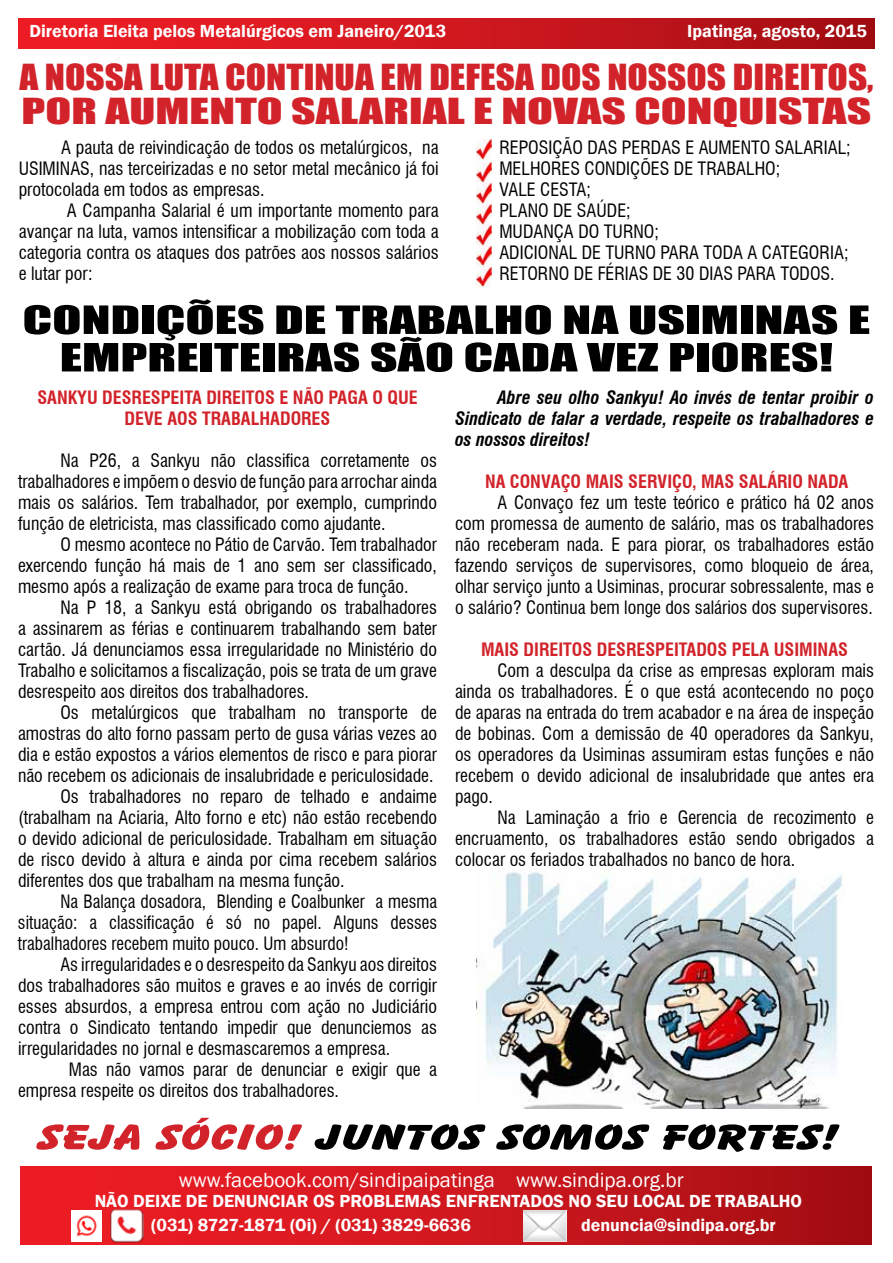
<style>
.page{position:relative;width:893px;height:1263px;background:#fff}
.page>*{position:absolute;margin:0;border:0;box-sizing:border-box;transform-origin:0 0}
.t1{font:36px/37.5px "Impact";color:#000;text-align:center;scale:1.49 1}
.t2{font:800 36px "Balloon BT";color:#000;scale:1.49 1}
.t3{font:33px "Impact";color:#d2232a;scale:1.13 1}
.t4{font:33px "Impact";color:#d2232a;scale:1.44 1}
.t5{font:21px "Franklin Gothic";color:#fff}
.t6{font:condensed 18px/21px "Swiss 721 BT";color:#000;text-align:justify}
.t7{font:600 18px/24.3px "Franklin Gothic";color:#fff}
.t8{font:700 condensed 18px "Swiss 721 BT";color:#d2232a}
.t9{font:condensed 18px "Swiss 721 BT";color:#000;scale:.96 1}
.t10{font:italic 700 condensed 18px/21px "Swiss 721 BT";color:#000;text-align:justify}
.s1{color:#d2232a}
</style>
<div class="page">
<div style="left:18px;top:18px;width:857px;height:31px;background:linear-gradient(to right,#f51f27,#a60f14)"></div>
<div style="left:21px;top:1166px;width:850px;height:78px;background:linear-gradient(to right,#f51f27,#a61015)"></div>
<img style="left:523px;top:1211px;width:43px;height:30px">
<img style="left:109px;top:1208px;width:34px;height:34px">
<img style="left:71px;top:1210px;width:31px;height:31px">
<img style="left:476px;top:871px;width:366px;height:237px">
<img style="left:476px;top:140px;width:15px;height:21px">
<img style="left:476px;top:163px;width:15px;height:125px">
<p class="t7" style="left:30px;top:19px;width:418px">Diretoria Eleita pelos Metalúrgicos em Janeiro/2013</p>
<p class="t7" style="left:687px;top:19px;width:181px">Ipatinga, agosto, 2015</p>
<h2 class="t3" style="left:19px;top:51px;width:41px">A NOSSA</h2>
<h2 class="t3" style="left:149px;top:51px;width:17px">LUTA</h2>
<h2 class="t3" style="left:225px;top:51px;width:18px">CONTINUA</h2>
<h2 class="t3" style="left:380px;top:51px;width:105px">EM DEFESA</h2>
<h2 class="t3" style="left:541px;top:51px;width:19px">DOS</h2>
<h2 class="t3" style="left:607px;top:51px;width:127px">NOSSOS DIREITOS</h2>
<h2 class="t3" style="left:867px;top:51px;width:7px">,</h2>
<h2 class="t4" style="left:22px;top:86px;width:18px">POR</h2>
<h2 class="t4" style="left:105px;top:86px;width:19px">AUMENTO</h2>
<h2 class="t4" style="left:291px;top:86px;width:16px">SALARIAL</h2>
<h2 class="t4" style="left:473px;top:86px;width:38px">ENOVAS</h2>
<h2 class="t4" style="left:634px;top:86px;width:18px">CONQUISTAS</h2>
<p class="t6" style="left:61px;top:136px;width:379px">A pauta de reivindicação de todos os metalúrgicos, na</p>
<p class="t6" style="left:19px;top:157px;width:20px">Usiminas</p>
<p class="t6" style="left:19px;top:157px;width:422px;text-indent:71px">, nas terceirizadas e no setor metal mecânico já foi protocolada em todos as empresas.</p>
<p class="t6" style="left:19px;top:199px;width:422px;text-indent:48px">A Campanha Salarial é um importante momento para avançar na luta, vamos intensificar a mobilização com toda a categoria contra os ataques dos patrões aos nossos salários e lutar por:</p>
<p class="t6" style="left:499px;top:137px;width:353px;text-align:left">REPOSIÇÃO DAS PERDAS E AUMENTO SALARIAL;<br>MELHORES CONDIÇÕES DE TRABALHO;<br>VALE CESTA;<br>PLANO DE SAÚDE;<br>Mudança</p>
<p class="t6" style="left:578px;top:221px;width:37px">do turno</p>
<p class="t6" style="left:654px;top:221px;width:6px">;</p>
<p class="t6" style="left:499px;top:242px;width:20px">Adicional</p>
<p class="t6" style="left:582px;top:242px;width:35px">de turno</p>
<p class="t6" style="left:661px;top:242px;width:11px">para</p>
<p class="t6" style="left:703px;top:242px;width:11px">toda</p>
<p class="t6" style="left:748px;top:242px;width:25px">a categoria</p>
<p class="t6" style="left:844px;top:242px;width:6px">;</p>
<p class="t6" style="left:499px;top:263px;width:22px">Retorno</p>
<p class="t6" style="left:574px;top:263px;width:50px">de férias</p>
<p class="t6" style="left:653px;top:263px;width:56px">de 30 dias</p>
<p class="t6" style="left:737px;top:263px;width:11px">para</p>
<p class="t6" style="left:780px;top:263px;width:11px">todos</p>
<p class="t6" style="left:830px;top:263px;width:6px">.</p>
<h1 class="t1" style="left:23px;top:300px;width:570px">CONDIÇÕES DE TRABALHO NA USIMINAS E<br>EMPREITEIRAS SÃO CADA VEZ PIORES!</h1>
<p class="t8" style="left:37px;top:386px;width:75px">SAN KYU DESRESPEITA</p>
<p class="t8" style="left:206px;top:386px;width:10px">DIREITOS</p>
<p class="t8" style="left:280px;top:386px;width:129px">E NÃO PAGAO QUE</p>
<p class="t8" style="left:125px;top:407px;width:54px">DEVEAOS</p>
<p class="t8" style="left:202px;top:407px;width:11px">TRABALHADORES</p>
<p class="t6" style="left:18px;top:450px;width:421px;text-indent:43px">Na P26, a Sankyu não classifica corretamente os trabalhadores e impõem o desvio de função para arrochar ainda mais os salários. Tem trabalhador, por exemplo, cumprindo função de eletricista, mas classificado como ajudante.</p>
<p class="t6" style="left:18px;top:534px;width:421px;text-indent:43px">O mesmo acontece no Pátio de Carvão. Tem trabalhador exercendo função há mais de 1 ano sem ser classificado, mesmo após a realização de exame para troca de função.</p>
<p class="t6" style="left:18px;top:597px;width:421px;text-indent:43px">Na P 18, a Sankyu está obrigando os trabalhadores a assinarem as férias e continuarem trabalhando sem bater cartão. Já denunciamos essa irregularidade no Ministério do Trabalho e solicitamos a fiscalização, pois se trata de um grave desrespeito aos direitos dos trabalhadores.</p>
<p class="t6" style="left:61px;top:702px;width:378px">Os metalúrgicos que trabalham no transporte de</p>
<p class="t6" style="left:18px;top:723px;width:420px">amostras do alto forno passam perto de gusa várias vezes ao</p>
<p class="t6" style="left:18px;top:744px;width:421px">dia e estão expostos a vários elementos de risco e para piorar</p>
<p class="t6" style="left:18px;top:765px;width:417px">não recebem os adicionais de insalubridade e periculosidade.</p>
<p class="t6" style="left:61px;top:786px;width:378px">Os trabalhadores no reparo de telhado e andaime</p>
<p class="t6" style="left:18px;top:807px;width:421px">(trabalham na Aciaria, Alto forno e etc) não estão recebendo</p>
<p class="t6" style="left:18px;top:828px;width:420px">o devido adicional de periculosidade. Trabalham em situação</p>
<p class="t6" style="left:18px;top:849px;width:421px">de risco devido à altura e ainda por cima recebem salários</p>
<p class="t6" style="left:18px;top:870px;width:328px">diferentes dos que trabalham na mesma função.</p>
<p class="t9" style="left:61px;top:890px;width:394px">Na Balança dosadora, Blending e Coalbunker a mesma</p>
<p class="t9" style="left:18px;top:911px;width:438px">situação: a classificação é só no papel. Alguns desses</p>
<p class="t9" style="left:18px;top:932px;width:346px">trabalhadores recebem muito pouco. Um absurdo!</p>
<p class="t6" style="left:61px;top:954px;width:378px">As irregularidades e o desrespeito da Sankyu aos direitos</p>
<p class="t6" style="left:18px;top:975px;width:420px">dos trabalhadores são muitos e graves e ao invés de corrigir</p>
<p class="t6" style="left:18px;top:996px;width:421px">esses absurdos, a empresa entrou com ação no Judiciário</p>
<p class="t6" style="left:18px;top:1017px;width:420px">contra o Sindicato tentando impedir que denunciemos as</p>
<p class="t6" style="left:18px;top:1038px;width:374px">irregularidades no jornal e desmascaremos a empresa.</p>
<p class="t6" style="left:69px;top:1059px;width:370px">Mas não vamos parar de denunciar e exigir que a</p>
<p class="t6" style="left:18px;top:1080px;width:323px">empresa respeite os direitos dos trabalhadores.</p>
<p class="t10" style="left:455px;top:387px;width:421px;text-indent:43px">Abre seu olho Sankyu! Ao invés de tentar proibir o Sindicato de falar a verdade, respeite os trabalhadores e os nossos direitos!</p>
<p class="t8" style="left:485px;top:470px;width:365px">NA CONVAÇO MAIS SERVIÇO, MAS SALÁRIO NADA</p>
<p class="t6" style="left:455px;top:492px;width:421px;text-indent:43px">A Convaço fez um teste teórico e prático há 02 anos com promessa de aumento de salário, mas os trabalhadores não receberam nada. E para piorar, os trabalhadores estão fazendo serviços de supervisores, como bloqueio de área, olhar serviço junto a Usiminas, procurar sobressalente, mas e o salário? Continua bem longe dos salários dos supervisores.</p>
<p class="t8" style="left:481px;top:638px;width:369px">MAIS DIREITOS DESRESPEITADOS PELA USIMINAS</p>
<p class="t6" style="left:455px;top:660px;width:421px;text-indent:43px">Com a desculpa da crise as empresas exploram mais ainda os trabalhadores. É o que está acontecendo no poço de aparas na entrada do trem acabador e na área de inspeção de bobinas. Com a demissão de 40 operadores da Sankyu, os operadores da Usiminas assumiram estas funções e não recebem o devido adicional de insalubridade que antes era pago.</p>
<p class="t6" style="left:455px;top:807px;width:421px;text-indent:43px">Na Laminação a frio e Gerencia de recozimento e encruamento, os trabalhadores estão sendo obrigados a colocar os feriados trabalhados no banco de hora.</p>
<h1 class="t2" style="left:38px;top:1115px;width:539px"><span class="s1">SEJA SÓCIO!</span> JUNTOS SOMOS FORTES!</h1>
<p class="t5" style="left:179px;top:1167px;width:506px">www.facebook.com/sindipaipatinga www.sindipa.org.br</p>
<p class="t7" style="left:151px;top:1189px;width:652px;text-indent:-57px">NÃO DEIXE DE DENUNCIAR OS PROBLEMAS ENFRENTADOS NO SEU LOCAL DE TRABALHO (031) 8727-1871 (Oi) / (031) 3829-6636</p>
<p class="t7" style="left:581px;top:1213px;width:196px">denuncia@sindipa.org.br</p>
</div>
